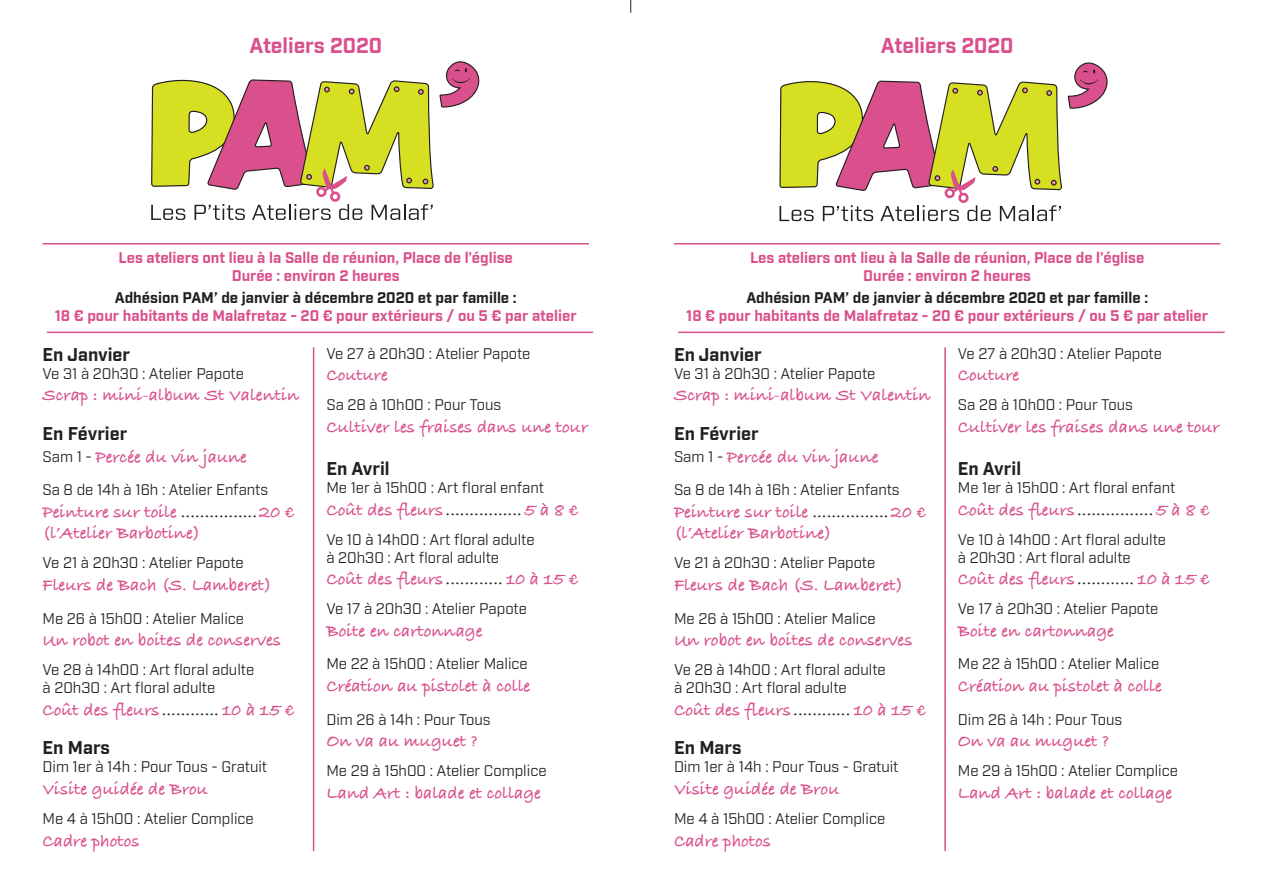
<style>
.page{position:relative;width:1263px;height:893px;background:#fff}
.page>*{position:absolute;margin:0;border:0;box-sizing:border-box;transform-origin:0 0}
.t1{font:700 21px "Industry";color:#d9508c}
.t2{font:700 18px "Bradley Hand ITCTT";color:#d9508c}
.t3{font:700 18px "Industry";color:#231f20}
.t4{font:15px "Industry";color:#231f20}
.t5{font:700 15px "Industry";color:#d9508c}
.t6{font:700 15px "Industry";color:#231f20}
.s1{font-family:"Industry";font-weight:400;font-size:15px;color:#231f20}
.s2{color:#231f20}
</style>
<div class="page">
<svg style="left:151px;top:61px;width:329px;height:159px"></svg>
<svg style="left:779px;top:62px;width:329px;height:159px"></svg>
<hr style="left:313px;top:347px;width:1px;height:504px;background:#d9508c">
<hr style="left:944px;top:347px;width:2px;height:504px;background:#d9508c">
<hr style="left:43px;top:243px;width:546px;height:2px;background:#d9508c">
<hr style="left:674px;top:243px;width:546px;height:2px;background:#d9508c">
<hr style="left:47px;top:332px;width:546px;height:1px;background:#d9508c">
<hr style="left:678px;top:332px;width:547px;height:1px;background:#d9508c">
<svg style="left:630px;top:0;width:1px;height:13px"></svg>
<p class="t1" style="left:249px;top:33px;width:134px">Ateliers 2020</p>
<p class="t1" style="left:881px;top:33px;width:134px">Ateliers 2020</p>
<p class="t5" style="left:119px;top:249px;width:396px">Les ateliers ont lieu à la Salle de réunion, Place de l’église</p>
<p class="t5" style="left:232px;top:267px;width:169px">Durée : environ 2 heures</p>
<p class="t6" style="left:115px;top:289px;width:403px">Adhésion PAM’ de janvier à décembre 2020 et par famille :</p>
<p class="t5" style="left:55px;top:307px;width:523px">18 € pour habitants de Malafretaz - 20 € pour extérieurs / ou 5 € par atelier</p>
<p class="t3" style="left:43px;top:343px;width:89px">En Janvier</p>
<p class="t4" style="left:43px;top:364px;width:203px">Ve 31 à 20h30 : Atelier Papote</p>
<p class="t2" style="left:43px;top:382px;width:258px">Scrap : mini-album St Valentin</p>
<p class="t3" style="left:43px;top:423px;width:86px">En Février</p>
<p class="t2" style="left:43px;top:443px;width:206px"><span class="s1">Sam 1 -</span> Percée du vin jaune</p>
<p class="t4" style="left:43px;top:481px;width:227px">Sa 8 de 14h à 16h : Atelier Enfants</p>
<p class="t2" style="left:43px;top:498px;width:254px">Peinture sur toile <span class="s2">................</span>20 €</p>
<p class="t2" style="left:43px;top:520px;width:159px">(l’Atelier Barbotine)</p>
<p class="t4" style="left:43px;top:554px;width:203px">Ve 21 à 20h30 : Atelier Papote</p>
<p class="t2" style="left:43px;top:571px;width:231px">Fleurs de Bach (S. Lamberet)</p>
<p class="t4" style="left:43px;top:609px;width:203px">Me 26 à 15h00 : Atelier Malice</p>
<p class="t2" style="left:43px;top:626px;width:240px">Un robot en boites de conserves</p>
<p class="t4" style="left:43px;top:661px;width:213px">Ve 28 à 14h00 : Art floral adulte</p>
<p class="t4" style="left:43px;top:679px;width:174px">à 20h30 : Art floral adulte</p>
<p class="t2" style="left:43px;top:696px;width:254px">Coût des fleurs <span class="s2">............</span> 10 à 15 €</p>
<p class="t3" style="left:43px;top:737px;width:69px">En Mars</p>
<p class="t4" style="left:43px;top:758px;width:226px">Dim 1er à 14h : Pour Tous - Gratuit</p>
<p class="t2" style="left:43px;top:775px;width:167px">Visite guidée de Brou</p>
<p class="t4" style="left:43px;top:810px;width:213px">Me 4 à 15h00 : Atelier Complice</p>
<p class="t2" style="left:43px;top:827px;width:99px">Cadre photos</p>
<p class="t4" style="left:326px;top:344px;width:206px">Ve 27 à 20h30 : Atelier Papote</p>
<p class="t2" style="left:326px;top:361px;width:63px">Couture</p>
<p class="t4" style="left:326px;top:396px;width:177px">Sa 28 à 10h00 : Pour Tous</p>
<p class="t2" style="left:326px;top:413px;width:263px">Cultiver les fraises dans une tour</p>
<p class="t3" style="left:326px;top:458px;width:65px">En Avril</p>
<p class="t4" style="left:326px;top:479px;width:219px">Me 1er à 15h00 : Art floral enfant</p>
<p class="t2" style="left:326px;top:496px;width:254px">Coût des fleurs <span class="s2">................</span>5 à 8 €</p>
<p class="t4" style="left:326px;top:530px;width:210px">Ve 10 à 14h00 : Art floral adulte</p>
<p class="t4" style="left:326px;top:548px;width:174px">à 20h30 : Art floral adulte</p>
<p class="t2" style="left:326px;top:565px;width:254px">Coût des fleurs <span class="s2">............</span> 10 à 15 €</p>
<p class="t4" style="left:326px;top:600px;width:202px">Ve 17 à 20h30 : Atelier Papote</p>
<p class="t2" style="left:326px;top:617px;width:158px">Boite en cartonnage</p>
<p class="t4" style="left:326px;top:655px;width:203px">Me 22 à 15h00 : Atelier Malice</p>
<p class="t2" style="left:326px;top:672px;width:205px">Création au pistolet à colle</p>
<p class="t4" style="left:326px;top:710px;width:166px">Dim 26 à 14h : Pour Tous</p>
<p class="t2" style="left:326px;top:727px;width:153px">On va au muguet ?</p>
<p class="t4" style="left:326px;top:762px;width:222px">Me 29 à 15h00 : Atelier Complice</p>
<p class="t2" style="left:326px;top:779px;width:216px">Land Art : balade et collage</p>
<p class="t5" style="left:750px;top:249px;width:396px">Les ateliers ont lieu à la Salle de réunion, Place de l’église</p>
<p class="t5" style="left:863px;top:267px;width:169px">Durée : environ 2 heures</p>
<p class="t6" style="left:746px;top:289px;width:403px">Adhésion PAM’ de janvier à décembre 2020 et par famille :</p>
<p class="t5" style="left:686px;top:307px;width:523px">18 € pour habitants de Malafretaz - 20 € pour extérieurs / ou 5 € par atelier</p>
<p class="t3" style="left:674px;top:343px;width:89px">En Janvier</p>
<p class="t4" style="left:674px;top:364px;width:203px">Ve 31 à 20h30 : Atelier Papote</p>
<p class="t2" style="left:674px;top:382px;width:258px">Scrap : mini-album St Valentin</p>
<p class="t3" style="left:674px;top:423px;width:86px">En Février</p>
<p class="t2" style="left:674px;top:443px;width:206px"><span class="s1">Sam 1 -</span> Percée du vin jaune</p>
<p class="t4" style="left:674px;top:481px;width:227px">Sa 8 de 14h à 16h : Atelier Enfants</p>
<p class="t2" style="left:674px;top:498px;width:254px">Peinture sur toile <span class="s2">................</span>20 €</p>
<p class="t2" style="left:674px;top:520px;width:159px">(l’Atelier Barbotine)</p>
<p class="t4" style="left:674px;top:554px;width:203px">Ve 21 à 20h30 : Atelier Papote</p>
<p class="t2" style="left:674px;top:571px;width:231px">Fleurs de Bach (S. Lamberet)</p>
<p class="t4" style="left:674px;top:609px;width:203px">Me 26 à 15h00 : Atelier Malice</p>
<p class="t2" style="left:674px;top:626px;width:240px">Un robot en boites de conserves</p>
<p class="t4" style="left:674px;top:661px;width:213px">Ve 28 à 14h00 : Art floral adulte</p>
<p class="t4" style="left:674px;top:679px;width:174px">à 20h30 : Art floral adulte</p>
<p class="t2" style="left:674px;top:696px;width:254px">Coût des fleurs <span class="s2">............</span> 10 à 15 €</p>
<p class="t3" style="left:674px;top:737px;width:69px">En Mars</p>
<p class="t4" style="left:674px;top:758px;width:226px">Dim 1er à 14h : Pour Tous - Gratuit</p>
<p class="t2" style="left:674px;top:775px;width:167px">Visite guidée de Brou</p>
<p class="t4" style="left:674px;top:810px;width:213px">Me 4 à 15h00 : Atelier Complice</p>
<p class="t2" style="left:674px;top:827px;width:99px">Cadre photos</p>
<p class="t4" style="left:958px;top:344px;width:206px">Ve 27 à 20h30 : Atelier Papote</p>
<p class="t2" style="left:958px;top:361px;width:63px">Couture</p>
<p class="t4" style="left:958px;top:396px;width:177px">Sa 28 à 10h00 : Pour Tous</p>
<p class="t2" style="left:958px;top:413px;width:263px">Cultiver les fraises dans une tour</p>
<p class="t3" style="left:958px;top:458px;width:65px">En Avril</p>
<p class="t4" style="left:958px;top:479px;width:219px">Me 1er à 15h00 : Art floral enfant</p>
<p class="t2" style="left:958px;top:496px;width:254px">Coût des fleurs <span class="s2">................</span>5 à 8 €</p>
<p class="t4" style="left:958px;top:530px;width:210px">Ve 10 à 14h00 : Art floral adulte</p>
<p class="t4" style="left:958px;top:548px;width:174px">à 20h30 : Art floral adulte</p>
<p class="t2" style="left:958px;top:565px;width:254px">Coût des fleurs <span class="s2">............</span> 10 à 15 €</p>
<p class="t4" style="left:958px;top:600px;width:202px">Ve 17 à 20h30 : Atelier Papote</p>
<p class="t2" style="left:958px;top:617px;width:158px">Boite en cartonnage</p>
<p class="t4" style="left:958px;top:655px;width:203px">Me 22 à 15h00 : Atelier Malice</p>
<p class="t2" style="left:958px;top:672px;width:205px">Création au pistolet à colle</p>
<p class="t4" style="left:958px;top:710px;width:166px">Dim 26 à 14h : Pour Tous</p>
<p class="t2" style="left:958px;top:727px;width:153px">On va au muguet ?</p>
<p class="t4" style="left:958px;top:762px;width:222px">Me 29 à 15h00 : Atelier Complice</p>
<p class="t2" style="left:958px;top:779px;width:216px">Land Art : balade et collage</p>
</div>
